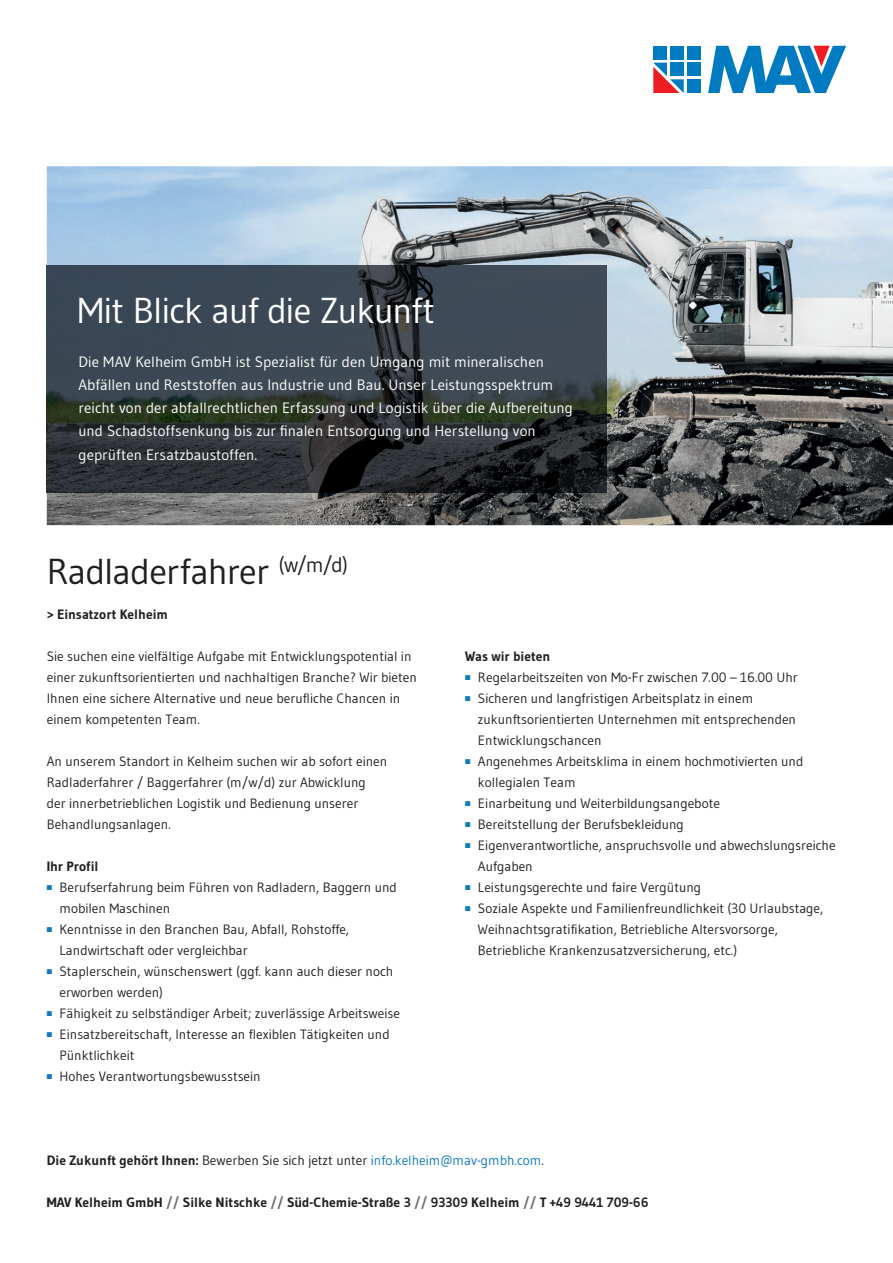
<style>
.page{position:relative;width:893px;height:1263px;background:#fff}
.page>*{position:absolute;margin:0;border:0;box-sizing:border-box;transform-origin:0 0}
.t1{font:36px "Gudea";letter-spacing:-.025em;color:#fff}
.t2{font:36px "Gudea";letter-spacing:-.02em;color:#231f20}
.t3{font:15px/23.2px "Gudea";color:#fff}
.t4{font:13.5px/21px "Gudea";color:#231f20}
.t5{font:700 13.5px "Gudea";color:#231f20}
.s1{color:#0e79bf}
.s2{font-weight:700}
.s3{color:#6c6d70}
</style>
<div class="page">
<svg style="left:708px;top:46px;width:138px;height:47px"></svg>
<div style="left:653px;top:46px;width:14px;height:14px;background:#007ac0"></div>
<div style="left:670px;top:46px;width:14px;height:14px;background:#007ac0"></div>
<div style="left:687px;top:46px;width:13px;height:14px;background:#007ac0"></div>
<div style="left:687px;top:63px;width:13px;height:13px;background:#007ac0"></div>
<svg style="left:653px;top:63px;width:31px;height:30px"></svg>
<div style="left:687px;top:79px;width:13px;height:14px;background:#007ac0"></div>
<img style="left:47px;top:166px;width:846px;height:359px">
<img style="left:47px;top:265px;width:559px;height:227px">
<h1 class="t1" style="left:77px;top:288px;width:359px">Mit Blick auf die Zukunft</h1>
<p class="t3" style="left:78px;top:349px;width:496px">Die MAV Kelheim GmbH ist Spezialist für den Umgang mit mineralischen Abfällen und Reststoffen aus Industrie und Bau. Unser Leistungsspektrum reicht von der abfallrechtlichen Erfassung und Logistik über die Aufbereitung und Schadstoffsenkung bis zur finalen Entsorgung und Herstellung von geprüften Ersatzbaustoffen.</p>
<h1 class="t2" style="left:47px;top:549px;width:303px">Radladerfahrer <sup>(w/m/d)</sup></h1>
<p class="t5" style="left:47px;top:605px;width:123px">&gt; Einsatzort Kelheim</p>
<p class="t4" style="left:47px;top:645px;width:372px">Sie suchen eine vielfältige Aufgabe mit Entwicklungspotential in einer zukunftsorientierten und nachhaltigen Branche? Wir bieten Ihnen eine sichere Alternative und neue berufliche Chancen in einem kompetenten Team.</p>
<p class="t4" style="left:47px;top:750px;width:342px">An unserem Standort in Kelheim suchen wir ab sofort einen Radladerfahrer / Baggerfahrer (m/w/d) zur Abwicklung der innerbetrieblichen Logistik und Bedienung unserer Behandlungsanlagen.</p>
<p class="t5" style="left:47px;top:857px;width:53px">Ihr Profil</p>
<p class="t4" style="left:60px;top:876px;width:339px;text-indent:-13px"><span class="s1">■</span> Berufserfahrung beim Führen von Radladern, Baggern und mobilen Maschinen</p>
<p class="t4" style="left:60px;top:918px;width:291px;text-indent:-13px"><span class="s1">■</span> Kenntnisse in den Branchen Bau, Abfall, Rohstoffe,<br>Landwirtschaft oder vergleichbar</p>
<p class="t4" style="left:60px;top:960px;width:335px;text-indent:-13px"><span class="s1">■</span> Staplerschein, wünschenswert (ggf. kann auch dieser noch erworben werden)</p>
<p class="t4" style="left:47px;top:1002px;width:355px"><span class="s1">■</span> Fähigkeit zu selbständiger Arbeit; zuverlässige Arbeitsweise</p>
<p class="t4" style="left:60px;top:1023px;width:332px;text-indent:-13px"><span class="s1">■</span> Einsatzbereitschaft, Interesse an flexiblen Tätigkeiten und<br>Pünktlichkeit</p>
<p class="t4" style="left:47px;top:1065px;width:216px"><span class="s1">■</span> Hohes Verantwortungsbewusstsein</p>
<p class="t5" style="left:465px;top:647px;width:87px">Was wir bieten</p>
<p class="t4" style="left:465px;top:666px;width:334px"><span class="s1">■</span> Regelarbeitszeiten von Mo-Fr zwischen 7.00 – 16.00 Uhr</p>
<p class="t4" style="left:478px;top:687px;width:320px;text-indent:-13px"><span class="s1">■</span> Sicheren und langfristigen Arbeitsplatz in einem zukunftsorientierten Unternehmen mit entsprechenden<br>Entwicklungschancen</p>
<p class="t4" style="left:478px;top:750px;width:327px;text-indent:-13px"><span class="s1">■</span> Angenehmes Arbeitsklima in einem hochmotivierten und kollegialen Team</p>
<p class="t4" style="left:465px;top:792px;width:256px"><span class="s1">■</span> Einarbeitung und Weiterbildungsangebote</p>
<p class="t4" style="left:465px;top:813px;width:220px"><span class="s1">■</span> Bereitstellung der Berufsbekleidung</p>
<p class="t4" style="left:478px;top:834px;width:359px;text-indent:-13px"><span class="s1">■</span> Eigenverantwortliche, anspruchsvolle und abwechslungsreiche<br>Aufgaben</p>
<p class="t4" style="left:465px;top:876px;width:237px"><span class="s1">■</span> Leistungsgerechte und faire Vergütung</p>
<p class="t4" style="left:478px;top:897px;width:347px;text-indent:-13px"><span class="s1">■</span> Soziale Aspekte und Familienfreundlichkeit (30 Urlaubstage,<br>Weihnachtsgratifikation, Betriebliche Altersvorsorge,<br>Betriebliche Krankenzusatzversicherung, etc.)</p>
<p class="t4" style="left:47px;top:1149px;width:499px"><span class="s2">Die Zukunft gehört Ihnen:</span> Bewerben Sie sich jetzt unter <span class="s1">info.kelheim@mav-gmbh.com</span>.</p>
<p class="t5" style="left:47px;top:1193px;width:603px">MAV Kelheim GmbH <span class="s3">//</span> Silke Nitschke <span class="s3">//</span> Süd-Chemie-Straße 3 <span class="s3">//</span> 93309 Kelheim <span class="s3">//</span> T +49 9441 709-66</p>
</div>
